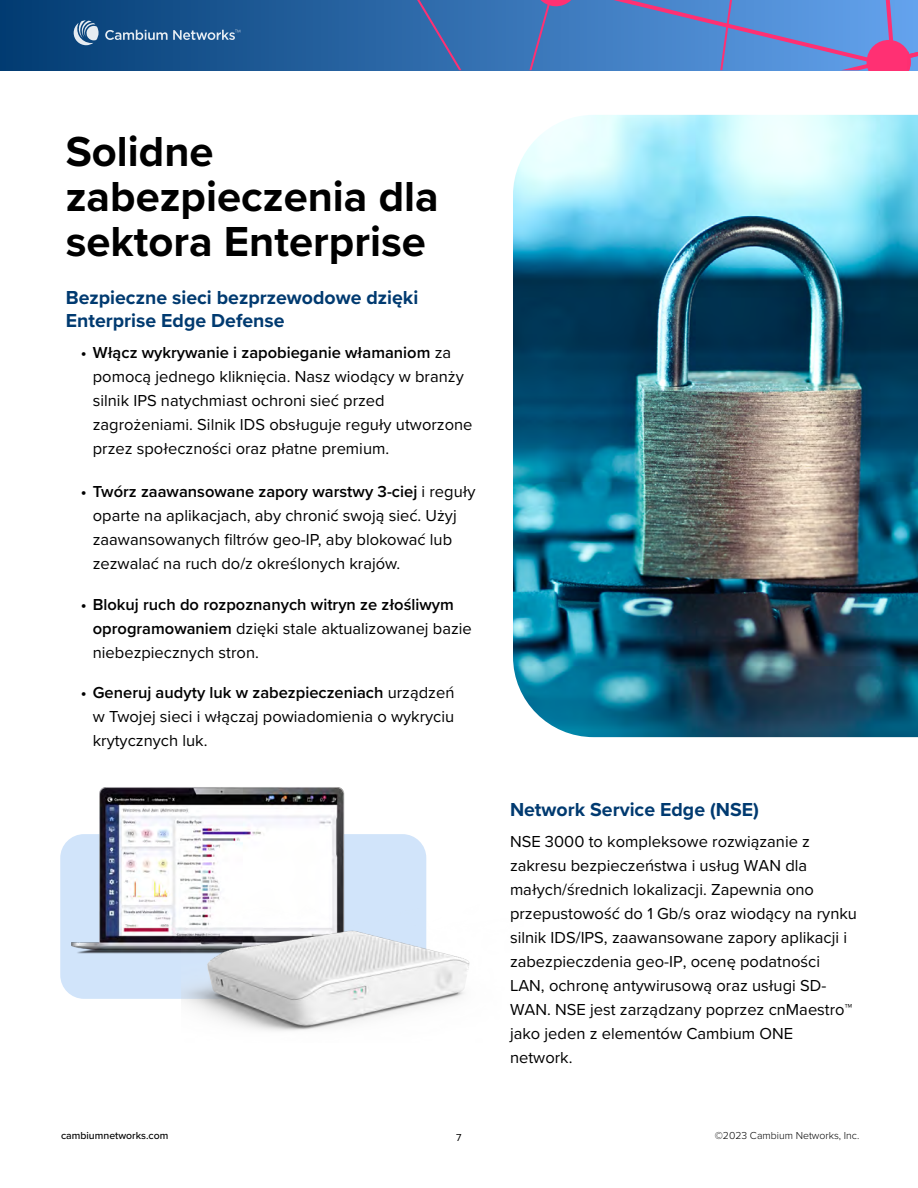
<style>
.page{position:relative;width:918px;height:1188px;background:#fff}
.page>*{position:absolute;margin:0;border:0;box-sizing:border-box;transform-origin:0 0}
.t1{font:700 43.5px/45px "Proxima Nova";color:#000}
.t2{font:700 19.5px/22.5px "Proxima Nova";color:#003a70}
.t3{font:16.5px/24px "Proxima Nova";color:#000}
.t4{font:600 16.5px/24px "Proxima Nova";color:#000}
.t5{font:300 10.5px "Proxima Nova";color:#000}
.t6{font:500 10.5px "Proxima Nova";color:#000}
.t7{font:10.5px "Proxima Nova";color:#000}
.s1{font-weight:600}
.s2{font-weight:400}
</style>
<div class="page">
<svg style="left:0;top:0;width:529px;height:70px;background:#1c5793"></svg>
<div style="left:409px;top:0;width:52px;height:70px;background:#306cac"></div>
<svg style="left:529px;top:0;width:389px;height:70px;background:#6082c8"></svg>
<svg style="left:105px;top:30px;width:135px;height:10px"></svg>
<svg style="left:74px;top:20px;width:25px;height:25px"></svg>
<img style="left:513px;top:115px;width:405px;height:622px">
<div style="left:60px;top:834px;width:366px;height:165px;background:#d1e4fa;border-radius:24px"></div>
<img style="left:60px;top:787px;width:285px;height:184px">
<img style="left:181px;top:902px;width:289px;height:129px">
<h1 class="t1" style="left:66px;top:128px;width:375px">Solidne zabezpieczenia dla sektora Enterprise</h1>
<p class="t2" style="left:66px;top:286px;width:354px">Bezpieczne sieci bezprzewodowe dzięki<br>Enterprise Edge Defense</p>
<p class="t3" style="left:93px;top:339px;width:381px;text-indent:-12px"><span class="s1">• Włącz wykrywanie i zapobieganie włamaniom</span> za pomocą jednego kliknięcia. Nasz wiodący w branży silnik IPS natychmiast ochroni sieć przed zagrożeniami. Silnik IDS obsługuje reguły utworzone przez społeczności oraz płatne premium.</p>
<p class="t3" style="left:93px;top:479px;width:384px;text-indent:-12px"><span class="s1">• Twórz zaawansowane zapory warstwy 3-ciej</span> i reguły oparte na aplikacjach, aby chronić swoją sieć. Użyj zaawansowanych filtrów geo-IP, aby blokować lub zezwalać na ruch do/z określonych krajów.</p>
<p class="t4" style="left:93px;top:592px;width:381px;text-indent:-12px">• Blokuj ruch do rozpoznanych witryn ze złośliwym oprogramowaniem <span class="s2">dzięki stale aktualizowanej bazie niebezpiecznych stron.</span></p>
<p class="t3" style="left:93px;top:680px;width:363px;text-align:justify;text-indent:-12px"><span class="s1">• Generuj audyty luk w zabezpieczeniach</span> urządzeń w Twojej sieci i włączaj powiadomienia o wykryciu krytycznych luk.</p>
<p class="t2" style="left:510px;top:798px;width:251px">Network Service Edge (NSE)</p>
<p class="t3" style="left:510px;top:829px;width:349px">NSE 3000 to kompleksowe rozwiązanie z zakresu bezpieczeństwa i usług WAN dla małych/średnich lokalizacji. Zapewnia ono przepustowość do 1 Gb/s oraz wiodący na rynku silnik IDS/IPS, zaawansowane zapory aplikacji i zabezpieczdenia geo-IP, ocenę podatności LAN, ochronę antywirusową oraz usługi SD-WAN. NSE jest zarządzany poprzez cnMaestro™ jako jeden z elementów Cambium ONE network.</p>
<p class="t6" style="left:61px;top:1128px;width:109px">cambiumnetworks.com</p>
<p class="t7" style="left:456px;top:1130px;width:7px">7</p>
<p class="t5" style="left:715px;top:1128px;width:146px">©2023 Cambium Networks, Inc.</p>
</div>
